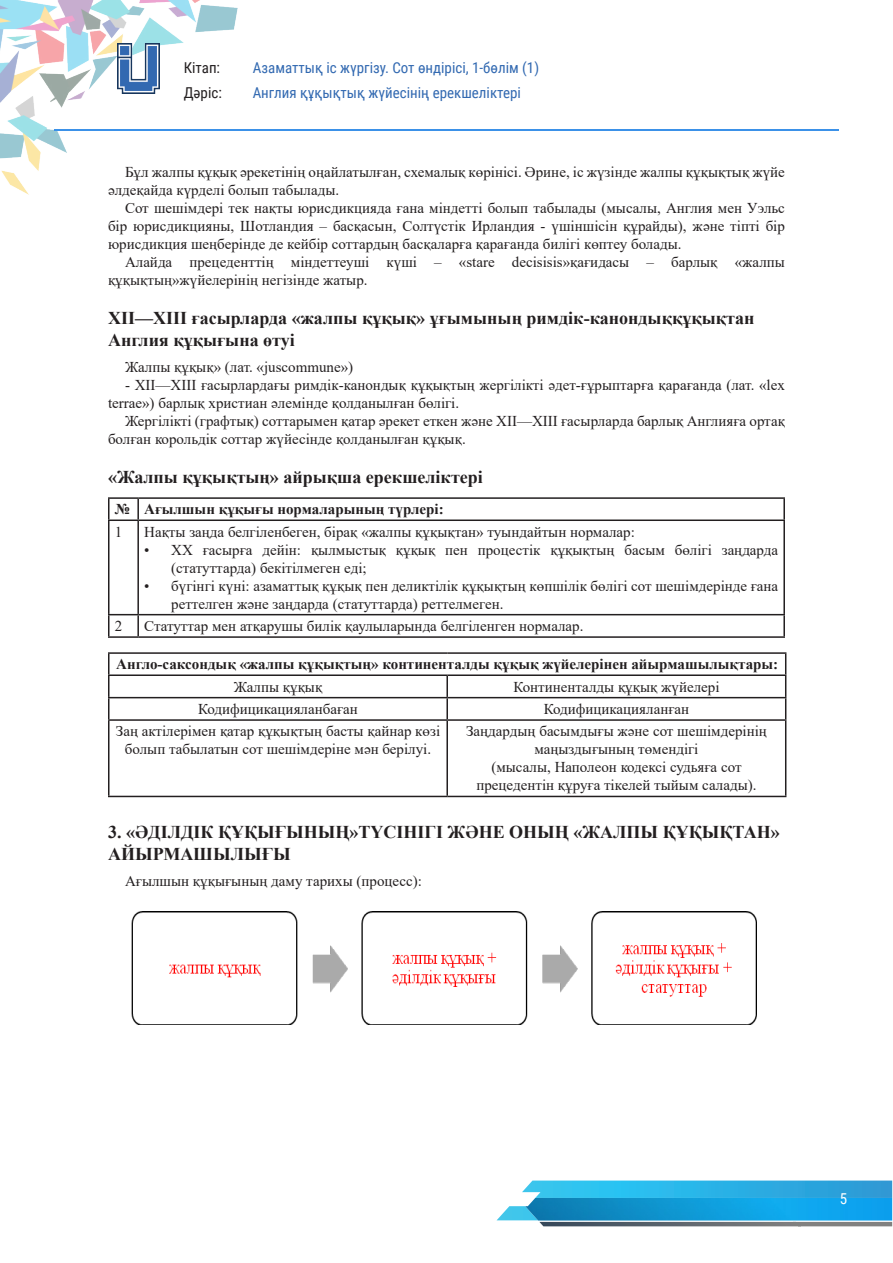
<style>
.page{position:relative;width:893px;height:1263px;background:#fff}
.page>*{position:absolute;margin:0;border:0;box-sizing:border-box;transform-origin:0 0}
.tema{font:700 18px/21.6px "Times New Roman";color:#231f20}
.t1{font:15px/18px "Times New Roman";color:#231f20}
.t2{font:700 15px "Times New Roman";color:#231f20}
.t3{font:15px/25.5px "Roboto Condensed";color:#3269b1}
.t4{font:15px/25.5px "Roboto Condensed";color:#231f20}
.t5{font:15px "Roboto Condensed";color:#fff}
</style>
<div class="page">
<svg style="left:497px;top:1180px;width:395px;height:46px;background:#5bb6d9"></svg>
<img style="left:525px;top:1198px;width:367px;height:22px">
<img style="left:0;top:0;width:238px;height:195px">
<hr style="left:54px;top:129px;width:785px;height:2px;background:#3b91e8">
<img style="left:118px;top:44px;width:41px;height:49px">
<hr style="left:108px;top:497px;width:30px;height:2px;background:#231f20">
<hr style="left:108px;top:499px;width:2px;height:20px;background:#231f20">
<hr style="left:138px;top:497px;width:647px;height:2px;background:#231f20">
<hr style="left:137px;top:499px;width:2px;height:20px;background:#231f20">
<hr style="left:783px;top:499px;width:2px;height:20px;background:#231f20">
<hr style="left:108px;top:519px;width:30px;height:2px;background:#231f20">
<hr style="left:108px;top:521px;width:2px;height:93px;background:#231f20">
<hr style="left:138px;top:519px;width:647px;height:2px;background:#231f20">
<hr style="left:137px;top:521px;width:2px;height:93px;background:#231f20">
<hr style="left:783px;top:521px;width:2px;height:93px;background:#231f20">
<hr style="left:108px;top:614px;width:30px;height:1px;background:#231f20">
<hr style="left:108px;top:615px;width:2px;height:21px;background:#231f20">
<hr style="left:138px;top:614px;width:647px;height:1px;background:#231f20">
<hr style="left:137px;top:615px;width:2px;height:21px;background:#231f20">
<hr style="left:783px;top:615px;width:2px;height:21px;background:#231f20">
<hr style="left:108px;top:636px;width:30px;height:2px;background:#231f20">
<hr style="left:138px;top:636px;width:647px;height:2px;background:#231f20">
<hr style="left:108px;top:652px;width:339px;height:2px;background:#231f20">
<hr style="left:108px;top:654px;width:2px;height:20px;background:#231f20">
<hr style="left:447px;top:652px;width:339px;height:2px;background:#231f20">
<hr style="left:108px;top:674px;width:339px;height:2px;background:#231f20">
<hr style="left:108px;top:676px;width:2px;height:21px;background:#231f20">
<hr style="left:447px;top:674px;width:339px;height:2px;background:#231f20">
<hr style="left:446px;top:676px;width:2px;height:21px;background:#231f20">
<hr style="left:108px;top:697px;width:339px;height:1px;background:#231f20">
<hr style="left:108px;top:698px;width:2px;height:21px;background:#231f20">
<hr style="left:447px;top:697px;width:339px;height:1px;background:#231f20">
<hr style="left:446px;top:698px;width:2px;height:21px;background:#231f20">
<svg style="left:785px;top:654px;width:1px;height:65px"></svg>
<hr style="left:108px;top:719px;width:339px;height:2px;background:#231f20">
<hr style="left:108px;top:721px;width:2px;height:75px;background:#231f20">
<hr style="left:447px;top:719px;width:339px;height:2px;background:#231f20">
<hr style="left:446px;top:721px;width:2px;height:75px;background:#231f20">
<hr style="left:785px;top:721px;width:1px;height:75px;background:#231f20">
<hr style="left:108px;top:796px;width:339px;height:1px;background:#231f20">
<hr style="left:447px;top:796px;width:339px;height:1px;background:#231f20">
<img style="left:132px;top:912px;width:624px;height:113px">
<p class="t4" style="left:184px;top:54px;width:40px">Кітап:<br>Дәріс:</p>
<p class="t3" style="left:253px;top:54px;width:288px">Азаматтық іс жүргізу. Сот өндірісі, 1-бөлім (1)<br>Англия құқықтық жүйесінің ерекшеліктері</p>
<p class="t1" style="left:108px;top:163px;width:678px;text-indent:17px">Бұл жалпы құқық әрекетінің оңайлатылған, схемалық көрінісі. Әрине, іс жүзінде жалпы құқықтық жүйе әлдеқайда күрделі болып табылады.</p>
<p class="t1" style="left:108px;top:199px;width:678px;text-align:justify;text-indent:17px">Сот шешімдері тек нақты юрисдикцияда ғана міндетті болып табылады (мысалы, Англия мен Уэльс бір юрисдикцияны, Шотландия – басқасын, Солтүстік Ирландия - үшіншісін құрайды), және тіпті бір юрисдикция шеңберінде де кейбір соттардың басқаларға қарағанда билігі көптеу болады.</p>
<p class="t1" style="left:108px;top:253px;width:678px;text-indent:17px">Алайда прецеденттің міндеттеуші күші – «stare decisisis»қағидасы – барлық «жалпы құқықтың»жүйелерінің негізінде жатыр.</p>
<p class="tema" style="left:108px;top:307px;width:648px">XII—XIII ғасырларда «жалпы құқық» ұғымының римдік-канондыққұқықтан<br>Англия құқығына өтуі</p>
<p class="t1" style="left:125px;top:358px;width:230px">Жалпы құқық» (лат. «juscommune»)</p>
<p class="t1" style="left:108px;top:376px;width:678px;text-indent:17px">- XII—XIII ғасырлардағы римдік-канондық құқықтың жергілікті әдет-ғұрыптарға қарағанда (лат. «lex terrae») барлық христиан әлемінде қолданылған бөлігі.</p>
<p class="t1" style="left:108px;top:412px;width:678px;text-indent:17px">Жергілікті (графтық) соттарымен қатар әрекет еткен және XII—XIII ғасырларда барлық Англияға ортақ болған корольдік соттар жүйесінде қолданылған құқық.</p>
<p class="tema" style="left:108px;top:465px;width:376px">«Жалпы құқықтың» айрықша ерекшеліктері</p>
<p class="t2" style="left:115px;top:498px;width:17px">№</p>
<p class="t2" style="left:144px;top:498px;width:301px">Ағылшын құқығы нормаларының түрлері:</p>
<p class="t1" style="left:115px;top:522px;width:9px">1</p>
<p class="t1" style="left:144px;top:522px;width:492px">Нақты заңда белгіленбеген, бірақ «жалпы құқықтан» туындайтын нормалар:</p>
<p class="t1" style="left:171px;top:540px;width:608px;text-indent:-27px">• XX ғасырға дейін: қылмыстық құқық пен процестік құқықтың басым бөлігі заңдарда (статуттарда) бекітілмеген еді;</p>
<p class="t1" style="left:171px;top:576px;width:608px;text-indent:-27px">• бүгінгі күні: азаматтық құқық пен деликтілік құқықтың көпшілік бөлігі сот шешімдерінде ғана реттелген және заңдарда (статуттарда) реттелмеген.</p>
<p class="t1" style="left:115px;top:616px;width:9px">2</p>
<p class="t1" style="left:144px;top:616px;width:441px">Статуттар мен атқарушы билік қаулыларында белгіленген нормалар.</p>
<p class="t2" style="left:116px;top:653px;width:664px">Англо-саксондық «жалпы құқықтың» континенталды құқық жүйелерінен айырмашылықтары:</p>
<p class="t1" style="left:234px;top:677px;width:90px">Жалпы құқық</p>
<p class="t1" style="left:513px;top:677px;width:208px">Континенталды құқық жүйелері</p>
<p class="t1" style="left:198px;top:699px;width:161px">Кодифицикацияланбаған</p>
<p class="t1" style="left:544px;top:699px;width:147px">Кодифицикацияланған</p>
<p class="t1" style="left:116px;top:722px;width:326px;text-align:center">Заң актілерімен қатар құқықтың басты қайнар көзі болып табылатын сот шешімдеріне мән берілуі.</p>
<p class="t1" style="left:466px;top:722px;width:302px;text-align:center">Заңдардың басымдығы және сот шешімдерінің маңыздығының төмендігі</p>
<p class="t1" style="left:476px;top:758px;width:282px;text-align:center">(мысалы, Наполеон кодексі судьяға сот прецедентін құруға тікелей тыйым салады).</p>
<p class="tema" style="left:108px;top:821px;width:673px">3. «ӘДІЛДІК ҚҰҚЫҒЫНЫҢ»ТҮСІНІГІ ЖӘНЕ ОНЫҢ «ЖАЛПЫ ҚҰҚЫҚТАН»<br>АЙЫРМАШЫЛЫҒЫ</p>
<p class="t1" style="left:125px;top:872px;width:299px">Ағылшын құқығының даму тарихы (процесс):</p>
<p class="t5" style="left:840px;top:1188px;width:9px">5</p>
</div>
